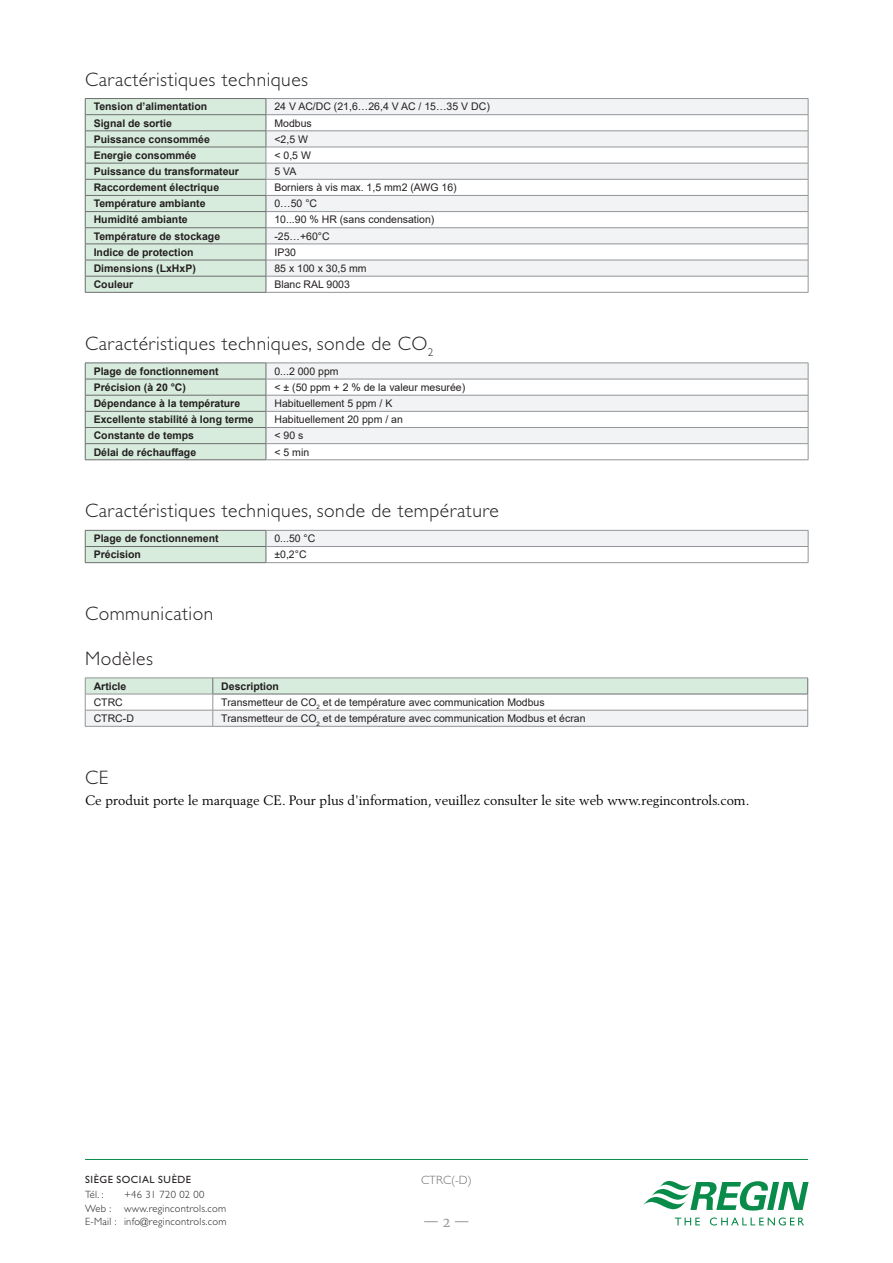
<style>
.page{position:relative;width:893px;height:1263px;background:#fff}
.page>*{position:absolute;margin:0;border:0;box-sizing:border-box;transform-origin:0 0}
.Header2{font:300 19.5px "Gill Sans Std";letter-spacing:.025em;color:#231f20}
.body_2_tab{font:13.5px "Berling LT Std";color:#000}
.t1{font:13.5px "Merriweather";color:#939598}
.t2{font:300 12px "Gill Sans Std";color:#6c6d70}
.TableHeader{font:700 10.5px "Arial";color:#231f20}
.TableBody{font:10.5px "Arial";color:#231f20}
.t3{font:300 10.5px/13.5px "Gill Sans Std";letter-spacing:.025em;color:#231f20}
.t4{font:10.5px "Gill Sans Std";letter-spacing:.055em;color:#231f20}
.ArtNr{font:10.5px "Arial";color:#231f20}
</style>
<div class="page">
<svg style="left:643px;top:1180px;width:166px;height:30px"></svg>
<svg style="left:675px;top:1217px;width:25px;height:8px"></svg>
<svg style="left:710px;top:1217px;width:94px;height:8px"></svg>
<hr style="left:85px;top:1159px;width:723px;height:1px;background:#098b4a">
<svg style="left:267px;top:99px;width:541px;height:177px;fill:#f2f3f4"></svg>
<hr style="left:85px;top:98px;width:181px;height:1px;background:#6c6d70">
<hr style="left:266px;top:98px;width:542px;height:1px;background:#939598">
<hr style="left:266px;top:147px;width:542px;height:1px;background:#939598">
<hr style="left:266px;top:179px;width:542px;height:1px;background:#939598">
<hr style="left:266px;top:211px;width:542px;height:1px;background:#939598">
<hr style="left:266px;top:244px;width:542px;height:1px;background:#939598">
<hr style="left:266px;top:114px;width:542px;height:1px;background:#939598">
<hr style="left:266px;top:131px;width:542px;height:1px;background:#939598">
<hr style="left:266px;top:163px;width:542px;height:1px;background:#939598">
<hr style="left:266px;top:195px;width:542px;height:1px;background:#939598">
<hr style="left:266px;top:227px;width:542px;height:1px;background:#939598">
<hr style="left:266px;top:260px;width:542px;height:1px;background:#939598">
<svg style="left:808px;top:99px;width:1px;height:193px"></svg>
<svg style="left:85px;top:99px;width:182px;height:193px;background:#d2e5d7"></svg>
<hr style="left:85px;top:179px;width:181px;height:1px;background:#6c6d70">
<hr style="left:85px;top:260px;width:181px;height:1px;background:#6c6d70">
<hr style="left:266px;top:276px;width:542px;height:1px;background:#939598">
<hr style="left:266px;top:292px;width:542px;height:1px;background:#939598">
<hr style="left:85px;top:276px;width:181px;height:1px;background:#6c6d70">
<hr style="left:85px;top:292px;width:181px;height:1px;background:#6c6d70">
<hr style="left:85px;top:195px;width:181px;height:1px;background:#6c6d70">
<svg style="left:85px;top:363px;width:724px;height:97px"></svg>
<hr style="left:266px;top:427px;width:542px;height:1px;background:#939598">
<hr style="left:266px;top:443px;width:542px;height:1px;background:#939598">
<hr style="left:266px;top:459px;width:542px;height:1px;background:#939598">
<div style="left:266px;top:530px;width:542px;height:16px;background:#f2f3f4"></div>
<hr style="left:266px;top:530px;width:542px;height:1px;background:#939598">
<svg style="left:85px;top:530px;width:182px;height:32px;background:#d0e3d5"></svg>
<hr style="left:85px;top:562px;width:181px;height:1px;background:#6c6d70">
<hr style="left:266px;top:546px;width:542px;height:1px;background:#939598">
<svg style="left:808px;top:530px;width:1px;height:32px"></svg>
<hr style="left:266px;top:562px;width:542px;height:1px;background:#939598">
<hr style="left:213px;top:726px;width:595px;height:1px;background:#939598">
<svg style="left:85px;top:678px;width:723px;height:48px"></svg>
<hr style="left:85px;top:726px;width:128px;height:1px;background:#939598">
<p class="Header2" style="left:85px;top:68px;width:225px">Caractéristiques techniques</p>
<p class="TableHeader" style="left:94px;top:99px;width:115px">Tension d’alimentation</p>
<p class="TableBody" style="left:274px;top:100px;width:217px">24 V AC/DC (21,6…26,4 V AC / 15…35 V DC)</p>
<p class="TableHeader" style="left:94px;top:115px;width:80px">Signal de sortie</p>
<p class="TableBody" style="left:274px;top:116px;width:39px">Modbus</p>
<p class="TableHeader" style="left:94px;top:132px;width:118px">Puissance consommée</p>
<p class="TableBody" style="left:274px;top:132px;width:35px">&lt;2,5 W</p>
<p class="TableHeader" style="left:94px;top:148px;width:104px">Energie consommée</p>
<p class="TableBody" style="left:274px;top:148px;width:38px">&lt; 0,5 W</p>
<p class="TableHeader" style="left:94px;top:164px;width:147px">Puissance du transformateur</p>
<p class="TableBody" style="left:274px;top:164px;width:23px">5 VA</p>
<p class="TableHeader" style="left:94px;top:180px;width:127px">Raccordement électrique</p>
<p class="TableBody" style="left:274px;top:180px;width:184px">Borniers à vis max. 1,5 mm2 (AWG 16)</p>
<p class="TableHeader" style="left:94px;top:196px;width:113px">Température ambiante</p>
<p class="TableBody" style="left:274px;top:196px;width:44px">0…50 °C</p>
<p class="TableHeader" style="left:94px;top:212px;width:95px">Humidité ambiante</p>
<p class="TableBody" style="left:274px;top:213px;width:161px">10...90 % HR (sans condensation)</p>
<p class="TableHeader" style="left:94px;top:229px;width:128px">Température de stockage</p>
<p class="TableBody" style="left:274px;top:229px;width:57px">-25…+60°C</p>
<p class="TableHeader" style="left:94px;top:245px;width:101px">Indice de protection</p>
<p class="TableBody" style="left:274px;top:245px;width:23px">IP30</p>
<p class="TableHeader" style="left:94px;top:261px;width:104px">Dimensions (LxHxP)</p>
<p class="TableBody" style="left:274px;top:261px;width:94px">85 x 100 x 30,5 mm</p>
<p class="TableHeader" style="left:94px;top:277px;width:41px">Couleur</p>
<p class="TableBody" style="left:274px;top:277px;width:77px">Blanc RAL 9003</p>
<p class="Header2" style="left:85px;top:332px;width:350px">Caractéristiques techniques, sonde de CO<sub>2</sub></p>
<p class="TableHeader" style="left:94px;top:364px;width:126px">Plage de fonctionnement</p>
<p class="TableBody" style="left:274px;top:364px;width:66px">0...2 000 ppm</p>
<p class="TableHeader" style="left:94px;top:380px;width:94px">Précision (à 20 °C)</p>
<p class="TableBody" style="left:274px;top:380px;width:192px">&lt; ± (50 ppm + 2 % de la valeur mesurée)</p>
<p class="TableHeader" style="left:94px;top:396px;width:148px">Dépendance à la température</p>
<p class="TableBody" style="left:274px;top:396px;width:119px">Habituellement 5 ppm / K</p>
<p class="TableHeader" style="left:94px;top:412px;width:161px">Excellente stabilité à long terme</p>
<p class="TableBody" style="left:274px;top:412px;width:130px">Habituellement 20 ppm / an</p>
<p class="TableHeader" style="left:94px;top:428px;width:102px">Constante de temps</p>
<p class="TableBody" style="left:274px;top:428px;width:30px">&lt;90s</p>
<p class="TableHeader" style="left:94px;top:444px;width:104px">Délai de réchauffage</p>
<p class="TableBody" style="left:274px;top:445px;width:36px">&lt; 5 min</p>
<p class="Header2" style="left:85px;top:500px;width:415px">Caractéristiques techniques, sonde de température</p>
<p class="TableHeader" style="left:94px;top:531px;width:126px">Plage de fonctionnement</p>
<p class="TableBody" style="left:274px;top:531px;width:42px">0...50 °C</p>
<p class="TableHeader" style="left:94px;top:547px;width:49px">Précision</p>
<p class="TableBody" style="left:274px;top:547px;width:34px">±0,2°C</p>
<p class="Header2" style="left:85px;top:603px;width:130px">Communication</p>
<p class="Header2" style="left:85px;top:647px;width:69px">Modèles</p>
<p class="TableHeader" style="left:94px;top:679px;width:34px">Article</p>
<p class="TableHeader" style="left:221px;top:679px;width:59px">Description</p>
<p class="ArtNr" style="left:94px;top:695px;width:31px">CTRC</p>
<p class="TableBody" style="left:221px;top:695px;width:325px">Transmetteur de CO<sub>2</sub> et de température avec communication Modbus</p>
<p class="ArtNr" style="left:94px;top:711px;width:42px">CTRC-D</p>
<p class="TableBody" style="left:221px;top:711px;width:366px">Transmetteur de CO<sub>2</sub> et de température avec communication Modbus et écran</p>
<p class="Header2" style="left:85px;top:766px;width:25px">CE</p>
<p class="body_2_tab" style="left:85px;top:792px;width:666px">Ce produit porte le marquage CE. Pour plus d'information, veuillez consulter le site web www.regincontrols.com.</p>
<p class="t4" style="left:85px;top:1173px;width:108px">SIÈGE SOCIAL SUÈDE</p>
<p class="t3" style="left:85px;top:1188px;width:20px">Tél. :</p>
<p class="t3" style="left:85px;top:1188px;width:143px;text-indent:39px">+46 31 720 02 00<br>Web : www.regincontrols.com<br>E-Mail : info@regincontrols.com</p>
<p class="t2" style="left:421px;top:1173px;width:52px">CTRC(-D)</p>
<p class="t1" style="left:423px;top:1214px;width:48px">— 2 —</p>
</div>
